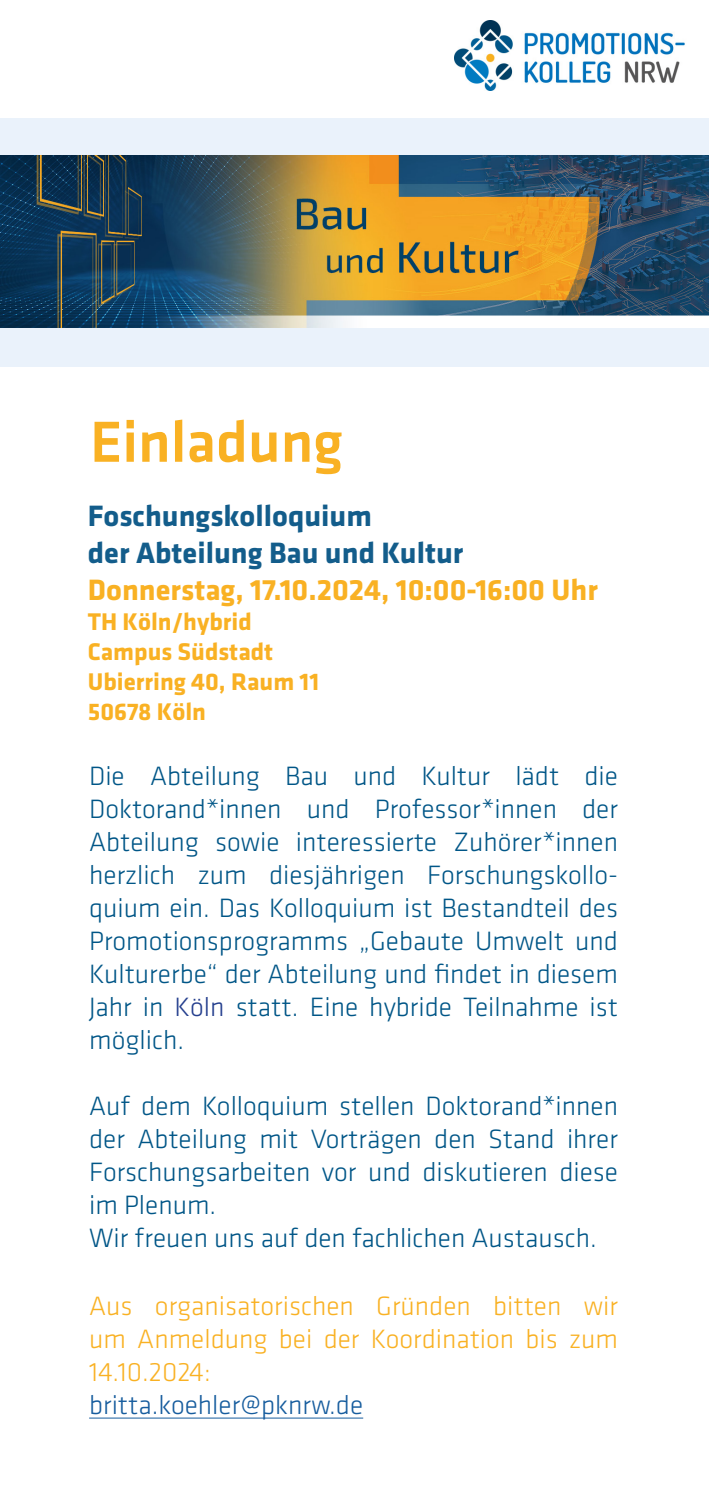
<style>
.page{position:relative;width:709px;height:1489px;background:#fff}
.page>*{position:absolute;margin:0;border:0;box-sizing:border-box;transform-origin:0 0}
.t1{font:500 60px "Klavika";color:#f9b123}
.t2{font:700 30.5px/36.5px "Klavika";color:#135d8b}
.t3{font:700 30.5px "Klavika";color:#f9b123}
.t4{font:300 27.5px/33px "Klavika";color:#005687;text-align:justify}
.t5{font:300 27.5px/33px "Klavika";color:#f9b123;text-align:justify}
.t6{font:300 27.5px "Klavika";color:#175d9e}
.t7{font:700 25px "Klavika";color:#f9b123}
.s1{color:#253f8e}
</style>
<div class="page">
<div style="left:0;top:118px;width:709px;height:249px;background:#eaf2fb"></div>
<img style="left:454px;top:20px;width:231px;height:70px">
<img style="left:0;top:156px;width:709px;height:172px">
<hr style="left:89px;top:1417px;width:274px;height:1px;background:#175d9e">
<p class="t1" style="left:90px;top:409px;width:254px">Einladung</p>
<p class="t2" style="left:88px;top:498px;width:377px">Foschungskolloquium<br>der Abteilung Bau und Kultur</p>
<p class="t3" style="left:88px;top:572px;width:511px">Donnerstag, 17.10.2024, 10:00-16:00 Uhr</p>
<p class="t7" style="left:88px;top:607px;width:165px">TH Köln/hybrid</p>
<p class="t7" style="left:88px;top:637px;width:187px">Campus Südstadt</p>
<p class="t7" style="left:88px;top:667px;width:233px">Ubierring 40, Raum 11</p>
<p class="t7" style="left:88px;top:697px;width:120px">50678 Köln</p>
<p class="t4" style="left:89px;top:760px;width:530px">Die Abteilung Bau und Kultur lädt die Doktorand*innen und Professor*innen der Abteilung sowie interessierte Zuhörer*innen herzlich zum diesjährigen Forschungskollo&shy;quium ein. Das Kolloquium ist Bestandteil des Promotionsprogramms „Gebaute Umwelt und Kulturerbe“ der Abteilung und findet in diesem Jahr in <span class="s1">Köln</span> statt. Eine hybride Teilnahme ist möglich.</p>
<p class="t4" style="left:89px;top:1090px;width:530px">Auf dem Kolloquium stellen Doktorand*innen der Abteilung mit Vorträgen den Stand ihrer Forschungsarbeiten vor und diskutieren diese im Plenum.</p>
<p class="t4" style="left:89px;top:1222px;width:509px">Wir freuen uns auf den fachlichen Austausch.</p>
<p class="t5" style="left:89px;top:1290px;width:530px">Aus organisatorischen Gründen bitten wir um Anmeldung bei der Koordination bis zum 14.10.2024:</p>
<p class="t6" style="left:89px;top:1390px;width:275px">britta.koehler@pknrw.de</p>
</div>
